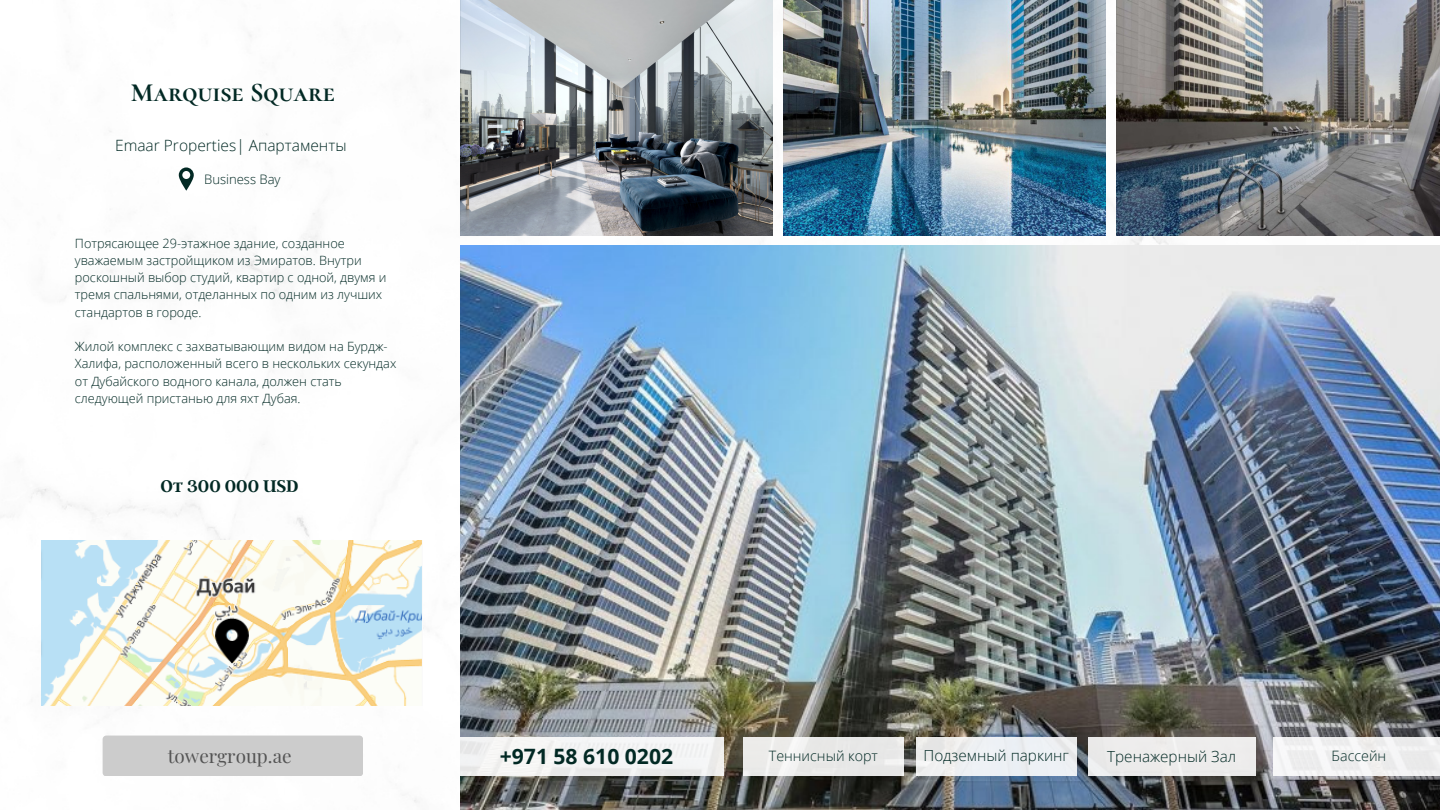
<style>
.page{position:relative;width:1440px;height:810px;background:#fff}
.page>*{position:absolute;margin:0;border:0;box-sizing:border-box;transform-origin:0 0}
.t1{font:700 26.4px "Cormorant SC";color:#022924}
.t2{font:700 21.1px "Open Sans";color:#022924}
.t3{font:18.9px "Playfair Display";color:#545454}
.t4{font:600 18.8px "Argent CF";color:#022924}
.t5{font:300 15.5px "Open Sans";color:#022924}
.t6{font:300 15.3px "Open Sans";color:#022924}
.t7{font:300 14.3px "Open Sans";color:#022924}
.t8{font:300 13.1px "Open Sans";color:#022924}
.t9{font:300 12.8px/17.2px "Open Sans";color:#022924}
</style>
<div class="page">
<img style="left:461px;top:246px;width:979px;height:564px">
<img style="left:461px;top:0;width:312px;height:236px">
<img style="left:783px;top:0;width:323px;height:236px">
<img style="left:1116px;top:0;width:324px;height:236px">
<div style="left:461px;top:737px;width:263px;height:39px;background:linear-gradient(to right,#f3f3f2,#f1f2f2)"></div>
<div style="left:743px;top:737px;width:161px;height:39px;background:#e9e9e8"></div>
<div style="left:916px;top:737px;width:160px;height:39px;background:linear-gradient(to right,#ededed,#ecf0f5)"></div>
<div style="left:1088px;top:737px;width:167px;height:39px;background:#edecec"></div>
<div style="left:1273px;top:737px;width:167px;height:39px;background:#efefef"></div>
<div style="left:103px;top:736px;width:260px;height:40px;background:#ccc;border-radius:4px"></div>
<img style="left:41px;top:541px;width:381px;height:165px">
<svg style="left:179px;top:167px;width:15px;height:24px"></svg>
<h1 class="t1" style="left:131px;top:76px;width:206px">Marquise Square</h1>
<p class="t5" style="left:115px;top:134px;width:233px">Emaar Properties| Апартаменты</p>
<p class="t8" style="left:204px;top:170px;width:78px">Business Bay</p>
<p class="t9" style="left:75px;top:234px;width:313px">Потрясающее 29-этажное здание, созданное уважаемым застройщиком из Эмиратов. Внутри роскошный выбор студий, квартир с одной, двумя и тремя спальнями, отделанных по одним из лучших стандартов в городе.</p>
<p class="t9" style="left:75px;top:338px;width:323px">Жилой комплекс с захватывающим видом на Бурдж-Халифа, расположенный всего в нескольких секундах от Дубайского водного канала, должен стать следующей пристанью для яхт Дубая.</p>
<h3 class="t4" style="left:160px;top:474px;width:140px">От 300 000 USD</h3>
<h3 class="t3" style="left:168px;top:743px;width:125px">towergroup.ae</h3>
<h2 class="t2" style="left:500px;top:741px;width:175px">+971 58 610 0202</h2>
<p class="t7" style="left:769px;top:745px;width:111px">Теннисный корт</p>
<p class="t6" style="left:923px;top:745px;width:147px">Подземный паркинг</p>
<p class="t6" style="left:1107px;top:746px;width:130px">Тренажерный Зал</p>
<p class="t7" style="left:1332px;top:745px;width:56px">Бассейн</p>
</div>
